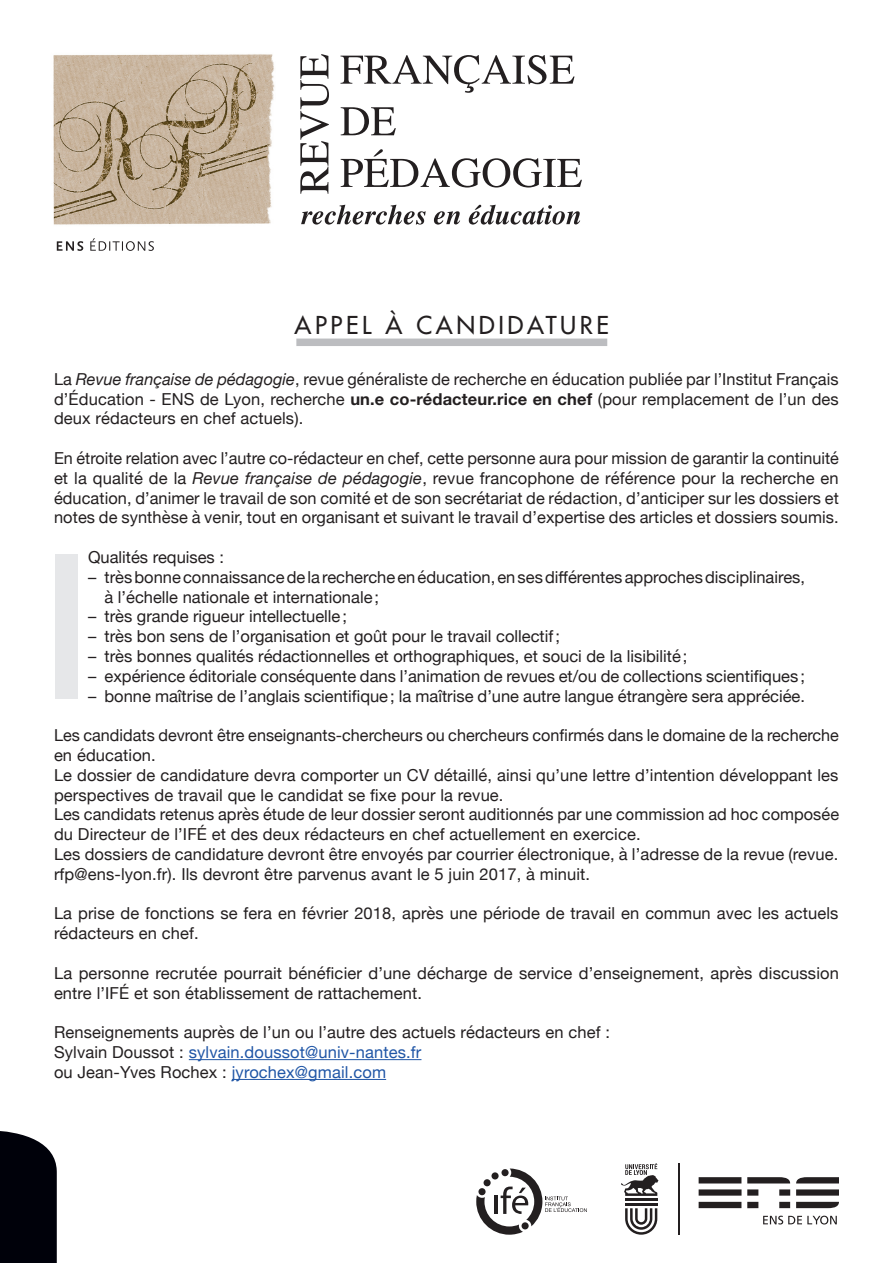
<style>
.page{position:relative;width:893px;height:1263px;background:#fff}
.page>*{position:absolute;margin:0;border:0;box-sizing:border-box;transform-origin:0 0}
.Normal_RFP_TexteCour{font:500 24px "Futura Std";letter-spacing:.15em;color:#231f20}
.Normal_RFP_TexteCour-2{font:16.5px/19.8px "Helvetica Neue";letter-spacing:.005em;color:#231f20}
.Normal_RFP_TexteCour-3{font:16.5px "Helvetica Neue";letter-spacing:.01em;color:#2056a6}
.s1{font-style:italic}
.s2{font-family:"Helvetica Neue LT Std";font-weight:700}
.s3{color:#231f20}
.s4{color:#2056a6}
</style>
<div class="page">
<svg style="left:0;top:1131px;width:57px;height:132px;background:#12121b"></svg>
<svg style="left:625px;top:1208px;width:32px;height:27px"></svg>
<hr style="left:625px;top:1203px;width:32px;height:3px;background:#231f20">
<hr style="left:625px;top:1198px;width:32px;height:3px;background:#231f20">
<svg style="left:621px;top:1163px;width:37px;height:33px"></svg>
<hr style="left:678px;top:1163px;width:2px;height:72px;background:#231f20">
<svg style="left:699px;top:1177px;width:42px;height:31px"></svg>
<svg style="left:747px;top:1177px;width:43px;height:31px"></svg>
<svg style="left:796px;top:1177px;width:43px;height:31px"></svg>
<svg style="left:763px;top:1216px;width:74px;height:8px"></svg>
<div style="left:296px;top:339px;width:311px;height:7px;background:#bcbdc0"></div>
<hr style="left:189px;top:1059px;width:232px;height:1px;background:#2056a6">
<hr style="left:232px;top:1079px;width:154px;height:1px;background:#2056a6">
<svg style="left:340px;top:55px;width:234px;height:38px"></svg>
<svg style="left:300px;top:54px;width:29px;height:140px"></svg>
<svg style="left:341px;top:107px;width:55px;height:28px"></svg>
<svg style="left:341px;top:149px;width:241px;height:39px"></svg>
<svg style="left:301px;top:205px;width:125px;height:20px"></svg>
<svg style="left:434px;top:211px;width:26px;height:14px"></svg>
<svg style="left:469px;top:205px;width:111px;height:20px"></svg>
<img style="left:53px;top:54px;width:222px;height:171px">
<svg style="left:57px;top:238px;width:97px;height:13px"></svg>
<div style="left:55px;top:554px;width:22px;height:145px;background:#e6e7e9"></div>
<svg style="left:476px;top:1168px;width:111px;height:67px"></svg>
<div style="left:483px;top:1179px;width:8px;height:7px;background:#231f20;border-radius:50%"></div>
<div style="left:491px;top:1172px;width:8px;height:8px;background:#231f20;border-radius:50%"></div>
<div style="left:501px;top:1169px;width:8px;height:7px;background:#231f20;border-radius:50%"></div>
<div style="left:521px;top:1222px;width:8px;height:8px;background:#231f20;border-radius:50%"></div>
<div style="left:478px;top:1188px;width:8px;height:7px;background:#231f20;border-radius:50%"></div>
<p class="Normal_RFP_TexteCour" style="left:295px;top:310px;width:316px">APPEL À CANDIDATURE</p>
<p class="Normal_RFP_TexteCour-2" style="left:54px;top:370px;width:786px;text-align:justify">La <span class="s1">Revue française de pédagogie</span>, revue généraliste de recherche en éducation publiée par l’Institut Français d’Éducation - ENS de Lyon, recherche <span class="s2">un.e co-rédacteur.rice en chef</span> (pour remplacement de l’un des deux rédacteurs en chef actuels).</p>
<p class="Normal_RFP_TexteCour-2" style="left:54px;top:449px;width:786px;text-align:justify">En étroite relation avec l’autre co-rédacteur en chef, cette personne aura pour mission de garantir la continuité et la qualité de la <span class="s1">Revue française de pédagogie</span>, revue francophone de référence pour la recherche en éducation, d’animer le travail de son comité et de son secrétariat de rédaction, d’anticiper sur les dossiers et notes de synthèse à venir, tout en organisant et suivant le travail d’expertise des articles et dossiers soumis.</p>
<p class="Normal_RFP_TexteCour-2" style="left:88px;top:548px;width:138px">Qualités requises :</p>
<p class="Normal_RFP_TexteCour-2" style="left:105px;top:568px;width:702px;text-indent:-16px">– trèsbonneconnaissancedelarechercheenéducation,ensesdifférentesapprochesdisciplinaires, à l’échelle nationale et internationale;</p>
<p class="Normal_RFP_TexteCour-2" style="left:88px;top:607px;width:261px">– très grande rigueur intellectuelle;</p>
<p class="Normal_RFP_TexteCour-2" style="left:88px;top:627px;width:473px">– très bon sens de l’organisation et goût pour le travail collectif;</p>
<p class="Normal_RFP_TexteCour-2" style="left:88px;top:647px;width:601px">– très bonnes qualités rédactionnelles et orthographiques, et souci de la lisibilité;</p>
<p class="Normal_RFP_TexteCour-2" style="left:88px;top:667px;width:718px">– expérience éditoriale conséquente dans l’animation de revues et/ou de collections scientifiques;</p>
<p class="Normal_RFP_TexteCour-2" style="left:88px;top:687px;width:718px">– bonne maîtrise de l’anglais scientifique; la maîtrise d’une autre langue étrangère sera appréciée.</p>
<p class="Normal_RFP_TexteCour-2" style="left:54px;top:726px;width:786px">Les candidats devront être enseignants-chercheurs ou chercheurs confirmés dans le domaine de la recherche en éducation.</p>
<p class="Normal_RFP_TexteCour-2" style="left:54px;top:766px;width:786px">Le dossier de candidature devra comporter un CV détaillé, ainsi qu’une lettre d’intention développant les perspectives de travail que le candidat se fixe pour la revue.</p>
<p class="Normal_RFP_TexteCour-2" style="left:54px;top:805px;width:787px">Les candidats retenus après étude de leur dossier seront auditionnés par une commission ad hoc composée du Directeur de l’IFÉ et des deux rédacteurs en chef actuellement en exercice.</p>
<p class="Normal_RFP_TexteCour-2" style="left:54px;top:845px;width:786px">Les dossiers de candidature devront être envoyés par courrier électronique, à l’adresse de la revue (revue. rfp@ens-lyon.fr). Ils devront être parvenus avant le 5 juin 2017, à minuit.</p>
<p class="Normal_RFP_TexteCour-2" style="left:54px;top:904px;width:786px">La prise de fonctions se fera en février 2018, après une période de travail en commun avec les actuels rédacteurs en chef.</p>
<p class="Normal_RFP_TexteCour-2" style="left:54px;top:964px;width:786px">La personne recrutée pourrait bénéficier d’une décharge de service d’enseignement, après discussion entre l’IFÉ et son établissement de rattachement.</p>
<p class="Normal_RFP_TexteCour-2" style="left:54px;top:1023px;width:557px">Renseignements auprès de l’un ou l’autre des actuels rédacteurs en chef :</p>
<p class="Normal_RFP_TexteCour-3" style="left:54px;top:1040px;width:369px"><span class="s3">Sylvain Doussot :</span> sylvain.doussot@univ-nantes.fr</p>
<p class="Normal_RFP_TexteCour-2" style="left:54px;top:1063px;width:334px">ou Jean-Yves Rochex : <span class="s4">jyrochex@gmail.com</span></p>
</div>
